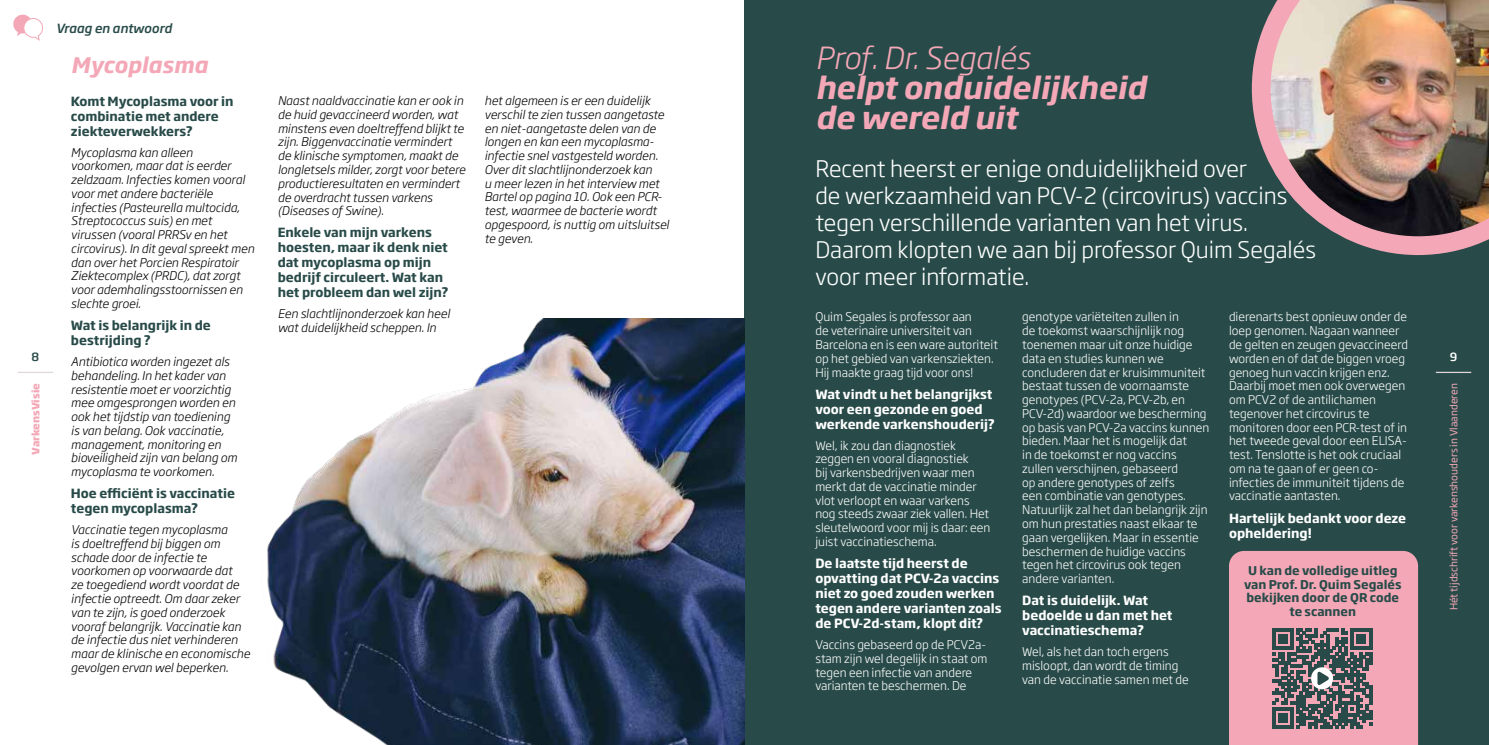
<style>
.page{position:relative;width:1489px;height:745px;background:#fff}
.page>*{position:absolute;margin:0;border:0;box-sizing:border-box;transform-origin:0 0}
.t1{font:italic 700 30px/30px "Soho Gothic Pro";color:#f4a8b7}
.t2{font:italic 300 30px "Soho Gothic Pro";color:#f4a8b7}
.t3{font:300 22.5px/27px "Soho Gothic Pro";color:#fff}
.t4{font:italic 700 21.12px "Soho Gothic Pro";color:#f4a8b7}
.t5{font:700 12.5px/15px "Soho Gothic Pro";color:#fff}
.t6{font:700 12.5px/15px "Soho Gothic Pro";color:#284b49}
.t7{font:italic 500 12.5px "Soho Gothic Pro";color:#284b49}
.t8{font:italic 300 11.88px/13.8px "Soho Gothic Pro";color:#000}
.t9{font:300 11.88px/13.8px "Soho Gothic Pro";color:#fff}
.t10{font:700 11.88px/13.8px "Soho Gothic Pro";color:#284b49;text-align:center}
.t11{font:500 11.25px "Soho Gothic Pro";color:#fff}
.t12{font:500 11.25px "Soho Gothic Pro";color:#284b49}
.t13{font:10px "Soho Gothic Pro";color:#f4a8b7}
.t14{font:800 10px "Soho Gothic Pro";color:#f4a8b7}
</style>
<div class="page">
<div style="left:744px;top:0;width:744px;height:744px;background:#284b49"></div>
<svg style="left:13px;top:14px;width:30px;height:27px"></svg>
<img style="left:267px;top:318px;width:477px;height:426px">
<img style="left:1251px;top:0;width:237px;height:255px">
<svg style="left:1229px;top:550px;width:188px;height:194px"></svg>
<hr style="left:1435px;top:371px;width:35px;height:2px;background:#dfd8da">
<hr style="left:18px;top:371px;width:35px;height:2px;background:#dfd8da">
<p class="t12" style="left:32px;top:348px;width:9px">8</p>
<p class="t14" style="left:28px;top:454px;width:73px;rotate:-90deg">VarkensVisie</p>
<p class="t7" style="left:56px;top:18px;width:118px">Vraag en antwoord</p>
<h3 class="t4" style="left:71px;top:48px;width:138px">Mycoplasma</h3>
<p class="t6" style="left:71px;top:93px;width:164px">Komt Mycoplasma voor in combinatie met andere ziekteverwekkers?</p>
<p class="t8" style="left:71px;top:144px;width:185px">Mycoplasma kan alleen voorkomen, maar dat is eerder zeldzaam. Infecties komen vooral voor met andere bacteriële infecties (Pasteurella multocida,<br>Streptococcus suis) en met virussen (vooral PRRSv en het circovirus). In dit geval spreekt men dan over het Porcien Respiratoir<br>Ziektecomplex (PRDC), dat zorgt voor ademhalingsstoornissen en slechte groei.</p>
<p class="t6" style="left:71px;top:317px;width:141px">Wat is belangrijk in de bestrijding ?</p>
<p class="t8" style="left:71px;top:354px;width:168px">Antibiotica worden ingezet als behandeling. In het kader van resistentie moet er voorzichtig mee omgesprongen worden en ook het tijdstip van toediening is van belang. Ook vaccinatie, management, monitoring en bioveiligheid zijn van belang om mycoplasma te voorkomen.</p>
<p class="t6" style="left:71px;top:485px;width:166px">Hoe efficiënt is vaccinatie tegen mycoplasma?</p>
<p class="t8" style="left:71px;top:521px;width:181px">Vaccinatie tegen mycoplasma<br>is doeltreffend bij biggen om schade door de infectie te voorkomen op voorwaarde dat<br>ze toegediend wordt voordat de infectie optreedt. Om daar zeker van te zijn, is goed onderzoek vooraf belangrijk. Vaccinatie kan de infectie dus niet verhinderen maar de klinische en economische gevolgen ervan wel beperken.</p>
<p class="t8" style="left:278px;top:93px;width:189px">Naast naaldvaccinatie kan er ook in de huid gevaccineerd worden, wat minstens even doeltreffend blijkt te zijn. Biggenvaccinatie vermindert de klinische symptomen, maakt de longletsels milder, zorgt voor betere productieresultaten en vermindert de overdracht tussen varkens (Diseases of Swine).</p>
<p class="t6" style="left:278px;top:224px;width:172px">Enkele van mijn varkens hoesten, maar ik denk niet dat mycoplasma op mijn bedrijf circuleert. Wat kan het probleem dan wel zijn?</p>
<p class="t8" style="left:278px;top:306px;width:173px">Een slachtlijnonderzoek kan heel wat duidelijkheid scheppen. In</p>
<p class="t8" style="left:484px;top:93px;width:186px">het algemeen is er een duidelijk verschil te zien tussen aangetaste en niet-aangetaste delen van de longen en kan een mycoplasma&shy;infectie snel vastgesteld worden.<br>Over dit slachtlijnonderzoek kan<br>u meer lezen in het interview met<br>Bartel op pagina 10. Ook een PCR&shy;test, waarmee de bacterie wordt opgespoord, is nuttig om uitsluitsel te geven.</p>
<h1 class="t2" style="left:815px;top:34px;width:216px">Prof. Dr. Segalés</h1>
<h1 class="t1" style="left:815px;top:71px;width:332px">helpt onduidelijkheid de wereld uit</h1>
<h2 class="t3" style="left:815px;top:154px;width:502px">Recent heerst er enige onduidelijkheid over<br>de werkzaamheid van PCV-2 (circovirus) vaccins tegen verschillende varianten van het virus.<br>Daarom klopten we aan bij professor Quim Segalés voor meer informatie.</h2>
<p class="t9" style="left:815px;top:309px;width:184px">Quim Segales is professor aan<br>de veterinaire universiteit van<br>Barcelona en is een ware autoriteit op het gebied van varkensziekten.<br>Hij maakte graag tijd voor ons!</p>
<p class="t5" style="left:815px;top:385px;width:181px">Wat vindt u het belangrijkst voor een gezonde en goed werkende varkenshouderij?</p>
<p class="t9" style="left:815px;top:437px;width:176px">Wel, ik zou dan diagnostiek zeggen en vooral diagnostiek<br>bij varkensbedrijven waar men merkt dat de vaccinatie minder vlot verloopt en waar varkens nog steeds zwaar ziek vallen. Het sleutelwoord voor mij is daar: een juist vaccinatieschema.</p>
<p class="t5" style="left:815px;top:554px;width:187px">De laatste tijd heerst de opvatting dat PCV-2a vaccins niet zo goed zouden werken tegen andere varianten zoals de PCV-2d-stam, klopt dit?</p>
<p class="t9" style="left:815px;top:636px;width:174px">Vaccins gebaseerd op de PCV2a&shy;stam zijn wel degelijk in staat om tegen een infectie van andere varianten te beschermen. De</p>
<p class="t9" style="left:1022px;top:309px;width:189px">genotype variëteiten zullen in<br>de toekomst waarschijnlijk nog toenemen maar uit onze huidige data en studies kunnen we concluderen dat er kruisimmuniteit bestaat tussen de voornaamste genotypes (PCV-2a, PCV-2b, en<br>PCV-2d) waardoor we bescherming op basis van PCV-2a vaccins kunnen bieden. Maar het is mogelijk dat<br>in de toekomst er nog vaccins zullen verschijnen, gebaseerd<br>op andere genotypes of zelfs<br>een combinatie van genotypes.<br>Natuurlijk zal het dan belangrijk zijn om hun prestaties naast elkaar te gaan vergelijken. Maar in essentie beschermen de huidige vaccins tegen het circovirus ook tegen andere varianten.</p>
<p class="t5" style="left:1022px;top:591px;width:152px">Dat is duidelijk. Wat bedoelde u dan met het vaccinatieschema?</p>
<p class="t9" style="left:1022px;top:643px;width:168px">Wel, als het dan toch ergens misloopt, dan wordt de timing van de vaccinatie samen met de</p>
<p class="t9" style="left:1228px;top:309px;width:180px">dierenarts best opnieuw onder de loep genomen. Nagaan wanneer de gelten en zeugen gevaccineerd worden en of dat de biggen vroeg genoeg hun vaccin krijgen enz.<br>Daarbij moet men ook overwegen om PCV2 of de antilichamen tegenover het circovirus te monitoren door een PCR-test of in het tweede geval door een ELISA&shy;test. Tenslotte is het ook cruciaal om na te gaan of er geen co&shy;infecties de immuniteit tijdens de vaccinatie aantasten.</p>
<p class="t5" style="left:1228px;top:509px;width:179px">Hartelijk bedankt voor deze opheldering!</p>
<p class="t10" style="left:1243px;top:562px;width:159px">U kan de volledige uitleg van Prof. Dr. Quim Segalés bekijken door de QR code te scannen</p>
<p class="t11" style="left:1449px;top:348px;width:9px">9</p>
<p class="t13" style="left:1445px;top:610px;width:229px;rotate:-90deg">Hét tijdschrift voor varkenshouders in Vlaanderen</p>
</div>
